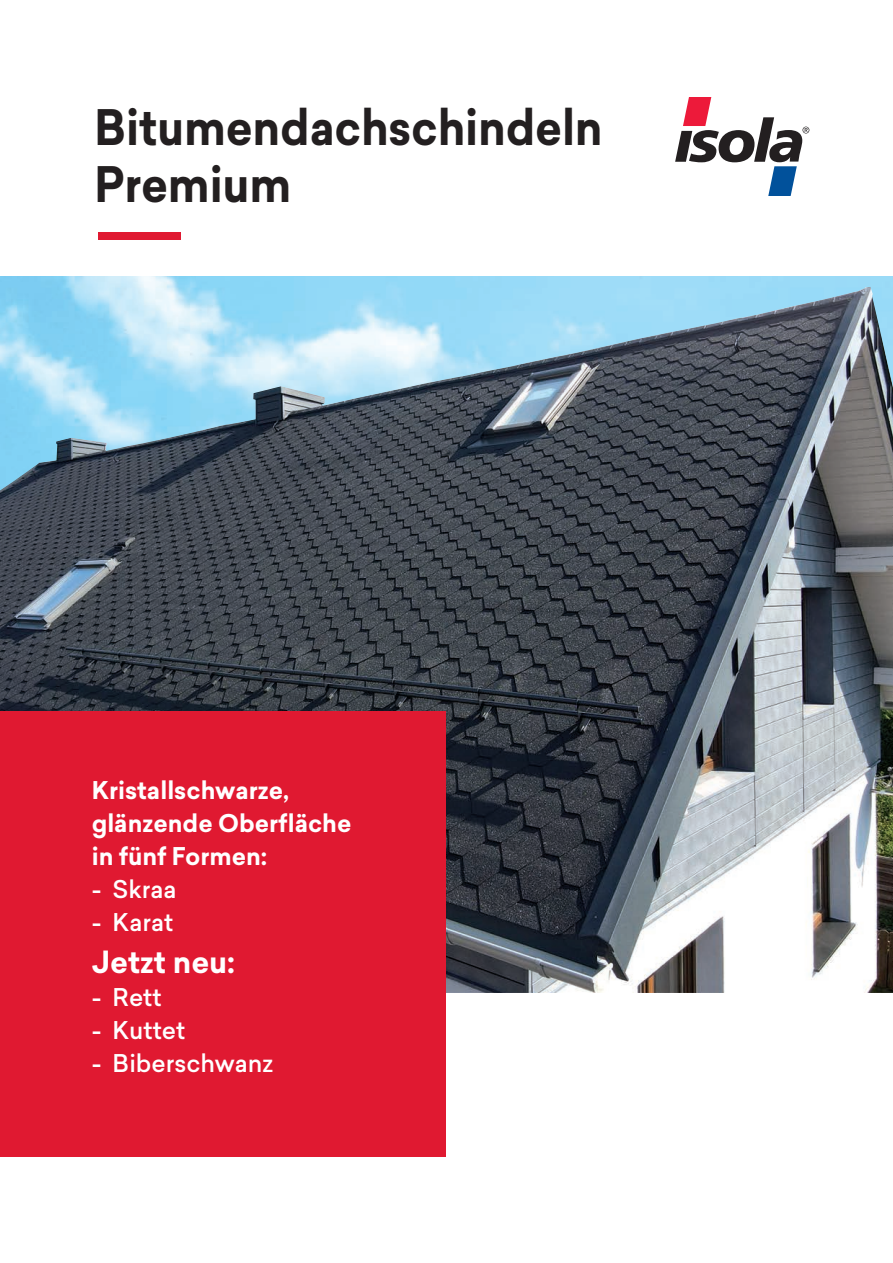
<style>
.page{position:relative;width:893px;height:1263px;background:#fff}
.page>*{position:absolute;margin:0;border:0;box-sizing:border-box;transform-origin:0 0}
.t1{font:700 48px/57px "Sailec";letter-spacing:-.005em;color:#231f20;scale:.94 1}
.t2{font:700 30px "Sailec";color:#fff}
.t3{font:700 24px/33px "Sailec";color:#fff}
.t4{font:500 24px "Sailec";color:#fff}
</style>
<div class="page">
<img style="left:0;top:276px;width:893px;height:11px">
<img style="left:0;top:287px;width:893px;height:706px">
<div style="left:98px;top:233px;width:83px;height:7px;background:#e01931"></div>
<svg style="left:675px;top:97px;width:134px;height:98px"></svg>
<div style="left:0;top:711px;width:446px;height:446px;background:#e01931"></div>
<h1 class="t1" style="left:95px;top:99px;width:542px">Bitumendachschindeln<br>Premium</h1>
<p class="t3" style="left:92px;top:774px;width:261px">Kristallschwarze, glänzende Oberfläche in fünf Formen:</p>
<p class="t4" style="left:92px;top:872px;width:86px">- Skraa</p>
<p class="t4" style="left:92px;top:905px;width:83px">- Karat</p>
<p class="t2" style="left:92px;top:941px;width:145px">Jetzt neu:</p>
<p class="t4" style="left:92px;top:980px;width:71px">- Rett</p>
<p class="t4" style="left:92px;top:1013px;width:95px">- Kuttet</p>
<p class="t4" style="left:92px;top:1046px;width:183px">- Biberschwanz</p>
</div>
